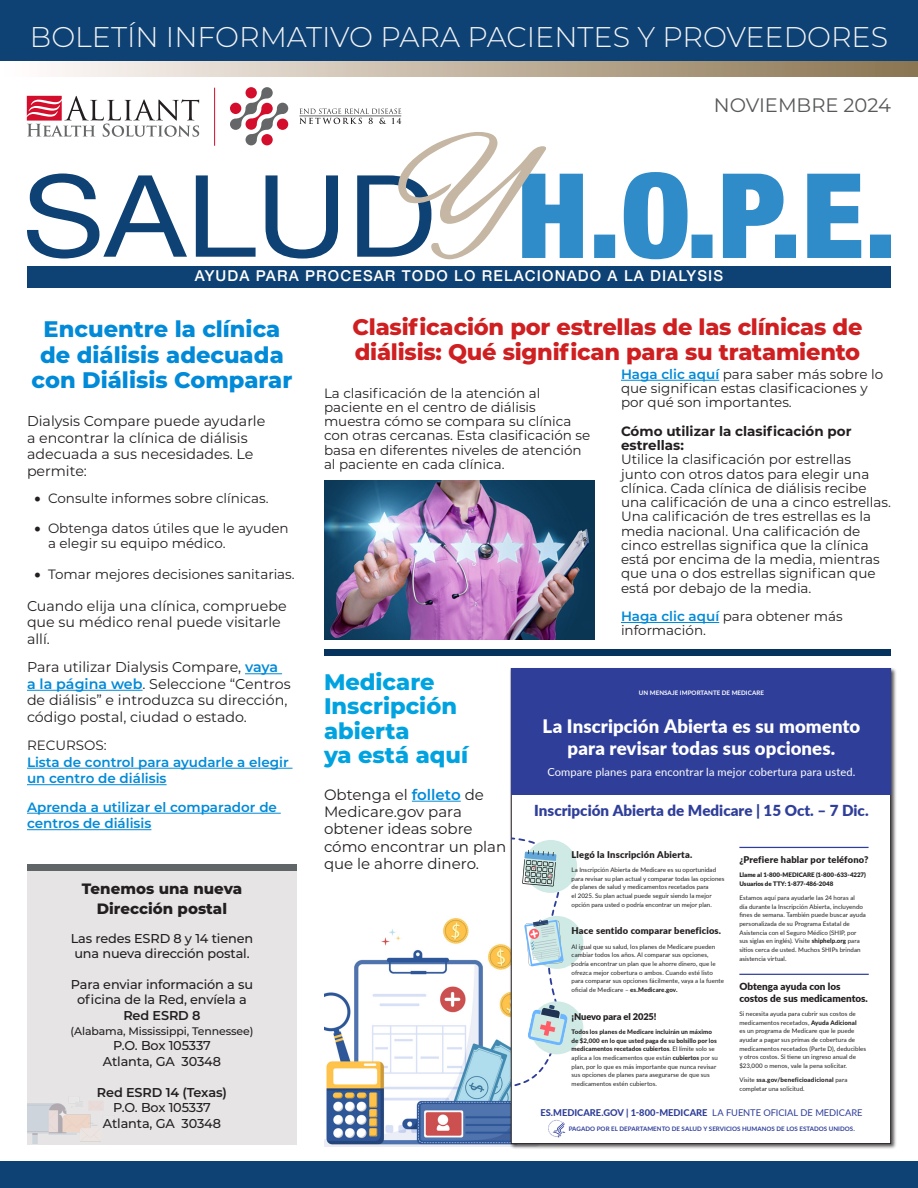
<style>
.page{position:relative;width:918px;height:1188px;background:#fff}
.page>*{position:absolute;margin:0;border:0;box-sizing:border-box;transform-origin:0 0}
.t1{font:300 28.5px "Montserrat";color:#f3f4f4}
.t2{font:800 22.5px/24.3px "Montserrat";letter-spacing:-.01em;color:#cf1f21}
.t3{font:800 22.5px/25.5px "Montserrat";color:#008ad8;text-align:center}
.t4{font:800 22.5px/24.3px "Montserrat";color:#00a3e0}
.t5{font:19.5px "Montserrat";color:#57585a}
.t6{font:900 18.6px/22.4px "Lato";letter-spacing:.005em;color:#fff;text-align:center}
.t7{font:900 15.15px "Lato";color:#2f3e99}
.t8{font:15px/17.4px "Montserrat";color:#231f20}
.t9{font:500 15px "Helvetica Neue";letter-spacing:.075em;color:#fff}
.t10{font:800 15px "Montserrat";color:#231f20}
.t11{font:14.25px/16.5px "Montserrat";color:#231f20}
.t12{font:13.5px/14.2px "Montserrat";color:#231f20}
.List_Paragraph{font:600 13.5px/16.5px "Montserrat";color:#008ad8}
.t13{font:500 12.9px "Montserrat";letter-spacing:-.01em;color:#231f20}
.t14{font:600 12.9px "Montserrat";letter-spacing:-.01em;color:#231f20}
.t15{font:11.1px "Lato";letter-spacing:.01em;color:#fff}
.t16{font:500 10.95px "Montserrat";letter-spacing:-.01em;color:#231f20}
.t17{font:900 9.9px/11.9px "Lato";color:#231f20}
.t18{font:900 9.3px "Lato";letter-spacing:.015em;color:#231f20}
.t19{font:800 9.3px "Lato";color:#2f3e99}
.t20{font:900 9.3px "Lato";letter-spacing:-.01em;color:#231f20}
.t21{font:6.15px/8.7px "Lato";letter-spacing:.005em;color:#231f20}
.t22{font:700 6.15px "Lato";letter-spacing:.01em;color:#2f3e99}
.t23{font:900 6.15px/8.7px "Lato";color:#231f20}
.t24{font:700 6.15px "Lato";letter-spacing:.01em;color:#fff}
.s1{font-weight:600;color:#008ad8}
.s2{font-weight:400;color:#231f20}
.s3{font-weight:700}
.s4{font-weight:800}
.s5{font-weight:400}
</style>
<div class="page">
<img style="left:324px;top:918px;width:185px;height:228px">
<div style="left:27px;top:870px;width:270px;height:274px;background:#e6e4e5"></div>
<img style="left:27px;top:1101px;width:76px;height:43px">
<div style="left:0;top:1161px;width:918px;height:27px;background:#0e4174"></div>
<div style="left:324px;top:649px;width:567px;height:6px;background:#05335d"></div>
<hr style="left:245px;top:673px;width:37px;height:1px;background:#008ad8">
<hr style="left:27px;top:690px;width:116px;height:1px;background:#008ad8">
<hr style="left:27px;top:768px;width:266px;height:1px;background:#008ad8">
<hr style="left:27px;top:784px;width:140px;height:1px;background:#008ad8">
<hr style="left:27px;top:813px;width:254px;height:1px;background:#008ad8">
<hr style="left:27px;top:829px;width:124px;height:1px;background:#008ad8">
<hr style="left:412px;top:801px;width:49px;height:1px;background:#008ad8">
<hr style="left:621px;top:380px;width:98px;height:1px;background:#008ad8">
<hr style="left:621px;top:622px;width:98px;height:1px;background:#008ad8">
<div style="left:27px;top:864px;width:270px;height:6px;background:#606567"></div>
<img style="left:324px;top:481px;width:270px;height:159px">
<div style="left:0;top:0;width:918px;height:61px;background:#0e4174"></div>
<svg style="left:58px;top:61px;width:860px;height:15px;background:#c2b4a0"></svg>
<div style="left:27px;top:266px;width:864px;height:22px;background:#0e4174"></div>
<svg style="left:27px;top:87px;width:864px;height:173px"></svg>
<div style="left:509px;top:667px;width:388px;height:483px;background:#231f20;opacity:.75"></div>
<div style="left:511px;top:669px;width:380px;height:475px;background:#fff"></div>
<div style="left:512px;top:668px;width:379px;height:126px;background:#2f3e99"></div>
<div style="left:524px;top:840px;width:53px;height:53px;background:#cfeae4;border-radius:50%"></div>
<div style="left:530px;top:916px;width:53px;height:53px;background:#cfeae4;border-radius:50%"></div>
<div style="left:530px;top:1001px;width:53px;height:53px;background:#cfeae4;border-radius:50%"></div>
<hr style="left:739px;top:847px;width:130px;height:1px;background:#2f3e99">
<hr style="left:739px;top:974px;width:130px;height:1px;background:#2f3e99">
<svg style="left:548px;top:1120px;width:17px;height:18px"></svg>
<svg style="left:512px;top:837px;width:55px;height:250px"></svg>
<p class="t1" style="left:30px;top:18px;width:860px">BOLETÍN INFORMATIVO PARA PACIENTES Y PROVEEDORES</p>
<p class="t5" style="left:714px;top:92px;width:179px">NOVIEMBRE 2024</p>
<p class="t9" style="left:195px;top:264px;width:530px">AYUDA PARA PROCESAR TODO LO RELACIONADO A LA DIALYSIS</p>
<p class="t3" style="left:32px;top:315px;width:262px">Encuentre la clínica de diálisis adecuada con Diálisis Comparar</p>
<p class="t11" style="left:27px;top:413px;width:240px">Dialysis Compare puede ayudarle a encontrar la clínica de diálisis adecuada a sus necesidades. Le permite:</p>
<p class="t12" style="left:34px;top:490px;width:236px">• Consulte informes sobre clínicas.</p>
<p class="t12" style="left:48px;top:520px;width:242px;line-height:15px;text-indent:-14px">• Obtenga datos útiles que le ayuden a elegir su equipo médico.</p>
<p class="t12" style="left:34px;top:567px;width:262px">• Tomar mejores decisiones sanitarias.</p>
<p class="t11" style="left:27px;top:597px;width:261px">Cuando elija una clínica, compruebe que su médico renal puede visitarle allí.</p>
<p class="t11" style="left:27px;top:659px;width:265px">Para utilizar Dialysis Compare, <span class="s1">vaya<br>a la página web</span>. Seleccione “Centros de diálisis” e introduzca su dirección, código postal, ciudad o estado.</p>
<p class="List_Paragraph" style="left:27px;top:737px;width:263px"><span class="s2">RECURSOS:<br></span>Lista de control para ayudarle a elegir un centro de diálisis</p>
<p class="List_Paragraph" style="left:27px;top:798px;width:252px">Aprenda a utilizar el comparador de centros de diálisis</p>
<p class="t10" style="left:82px;top:878px;width:162px">Tenemos una nueva</p>
<p class="t10" style="left:97px;top:898px;width:132px">Dirección postal</p>
<p class="t13" style="left:71px;top:929px;width:184px">Las redes ESRD 8 y 14 tienen</p>
<p class="t13" style="left:74px;top:944px;width:177px">una nueva dirección postal.</p>
<p class="t13" style="left:71px;top:975px;width:184px">Para enviar información a su</p>
<p class="t13" style="left:77px;top:991px;width:171px">oficina de la Red, envíela a</p>
<p class="t14" style="left:123px;top:1006px;width:79px">Red ESRD 8</p>
<p class="t16" style="left:71px;top:1024px;width:184px">(Alabama, Mississippi, Tennessee)</p>
<p class="t13" style="left:113px;top:1037px;width:99px">P.O. Box 105337</p>
<p class="t13" style="left:103px;top:1052px;width:120px">Atlanta, GA 30348</p>
<p class="t14" style="left:97px;top:1083px;width:132px">Red ESRD 14 (Texas)</p>
<p class="t13" style="left:113px;top:1099px;width:99px">P.O. Box 105337</p>
<p class="t13" style="left:103px;top:1114px;width:120px">Atlanta, GA 30348</p>
<p class="t2" style="left:353px;top:314px;width:511px">Clasificación por estrellas de las clínicas de diálisis: Qué significan para su tratamiento</p>
<p class="t12" style="left:324px;top:385px;width:268px">La clasificación de la atención al paciente en el centro de diálisis muestra cómo se compara su clínica con otras cercanas. Esta clasificación se basa en diferentes niveles de atención al paciente en cada clínica.</p>
<p class="t12" style="left:621px;top:367px;width:264px"><span class="s1">Haga clic aquí</span> para saber más sobre lo que significan estas clasificaciones y por qué son importantes.</p>
<p class="t12" style="left:621px;top:424px;width:271px"><span class="s3">Cómo utilizar la clasificación por estrellas:<br></span>Utilice la clasificación por estrellas<br>junto con otros datos para elegir una clínica. Cada clínica de diálisis recibe una calificación de una a cinco estrellas.<br>Una calificación de tres estrellas es la media nacional. Una calificación de cinco estrellas significa que la clínica está por encima de la media, mientras que una o dos estrellas significan que está por debajo de la media.</p>
<p class="t12" style="left:621px;top:609px;width:223px"><span class="s1">Haga clic aquí</span> para obtener más información.</p>
<p class="t4" style="left:324px;top:669px;width:146px">Medicare<br>Inscripción abierta<br>ya está aquí</p>
<p class="t8" style="left:324px;top:785px;width:184px">Obtenga el <span class="s1">folleto</span> de<br>Medicare.gov para obtener ideas sobre cómo encontrar un plan que le ahorre dinero.</p>
<p class="t24" style="left:639px;top:688px;width:127px">UN MENSAJE IMPORTANTE DE MEDICARE</p>
<p class="t6" style="left:543px;top:714px;width:319px">La Inscripción Abierta es su momento para revisar todas sus opciones.</p>
<p class="t15" style="left:547px;top:764px;width:310px">Compare planes para encontrar la mejor cobertura para usted.</p>
<p class="t7" style="left:534px;top:799px;width:336px">Inscripción Abierta de Medicare | 15 Oct. – 7 Dic.</p>
<p class="t18" style="left:572px;top:847px;width:122px">Llegó la Inscripción Abierta.</p>
<p class="t21" style="left:572px;top:865px;width:154px">La Inscripción Abierta de Medicare es su oportunidad para revisar su plan actual y comparar todas las opciones de planes de salud y medicamentos recetados para<br>el 2025. Su plan actual puede seguir siendo la mejor opción para usted o podría encontrar un mejor plan.</p>
<p class="t18" style="left:572px;top:924px;width:151px">Hace sentido comparar beneficios.</p>
<p class="t21" style="left:572px;top:942px;width:154px">Al igual que su salud, los planes de Medicare pueden cambiar todos los años. Al comparar sus opciones, podría encontrar un plan que le ahorre dinero, que le ofrezca mejor cobertura o ambos. Cuando esté listo para comparar sus opciones fácilmente, vaya a la fuente oficial de Medicare – <span class="s4">es.Medicare.gov.</span></p>
<p class="t20" style="left:572px;top:1009px;width:86px">¡Nuevo para el 2025!</p>
<p class="t21" style="left:572px;top:1027px;width:148px"><span class="s4">Todos los planes de Medicare incluirán un máximo de $2,000 en lo que usted paga de su bolsillo por los medicamentos recetados cubiertos</span>. El límite solo se aplica a los medicamentos que están <span class="s4">cubiertos</span> por su plan, por lo que es más importante que nunca revisar sus opciones de planes para asegurarse de que sus medicamentos estén cubiertos.</p>
<p class="t18" style="left:739px;top:853px;width:131px">¿Prefiere hablar por teléfono?</p>
<p class="t23" style="left:739px;top:870px;width:128px">Llame al 1-800-MEDICARE (1-800-633-4227)<br>Usuarios de TTY: 1-877-486-2048</p>
<p class="t21" style="left:739px;top:893px;width:128px">Estamos aquí para ayudarle las 24 horas al<br>día durante la Inscripción Abierta, incluyendo fines de semana. También puede buscar ayuda personalizada de su Programa Estatal de Asistencia con el Seguro Médico (SHIP, por sus siglas en inglés). Visite <span class="s4">shiphelp.org</span> para sitios cerca de usted. Muchos SHIPs brindan asistencia virtual.</p>
<p class="t17" style="left:739px;top:980px;width:130px">Obtenga ayuda con los costos de sus medicamentos.</p>
<p class="t21" style="left:739px;top:1009px;width:128px">Si necesita ayuda para cubrir sus costos de medicamentos recetados, <span class="s4">Ayuda Adicional<br></span>es un programa de Medicare que le puede ayudar a pagar sus primas de cobertura de medicamentos recetados (Parte D), deducibles y otros costos. Si tiene un ingreso anual de $23,000 o menos, vale la pena solicitar.</p>
<p class="t21" style="left:739px;top:1075px;width:110px">Visite <span class="s4">ssa.gov/beneficioadicional</span> para completar una solicitud.</p>
<p class="t19" style="left:540px;top:1106px;width:324px">ES.MEDICARE.GOV | 1-800-MEDICARE <span class="s5">LA FUENTE OFICIAL DE MEDICARE</span></p>
<p class="t22" style="left:569px;top:1124px;width:288px">PAGADO POR EL DEPARTAMENTO DE SALUD Y SERVICIOS HUMANOS DE LOS ESTADOS UNIDOS.</p>
</div>
